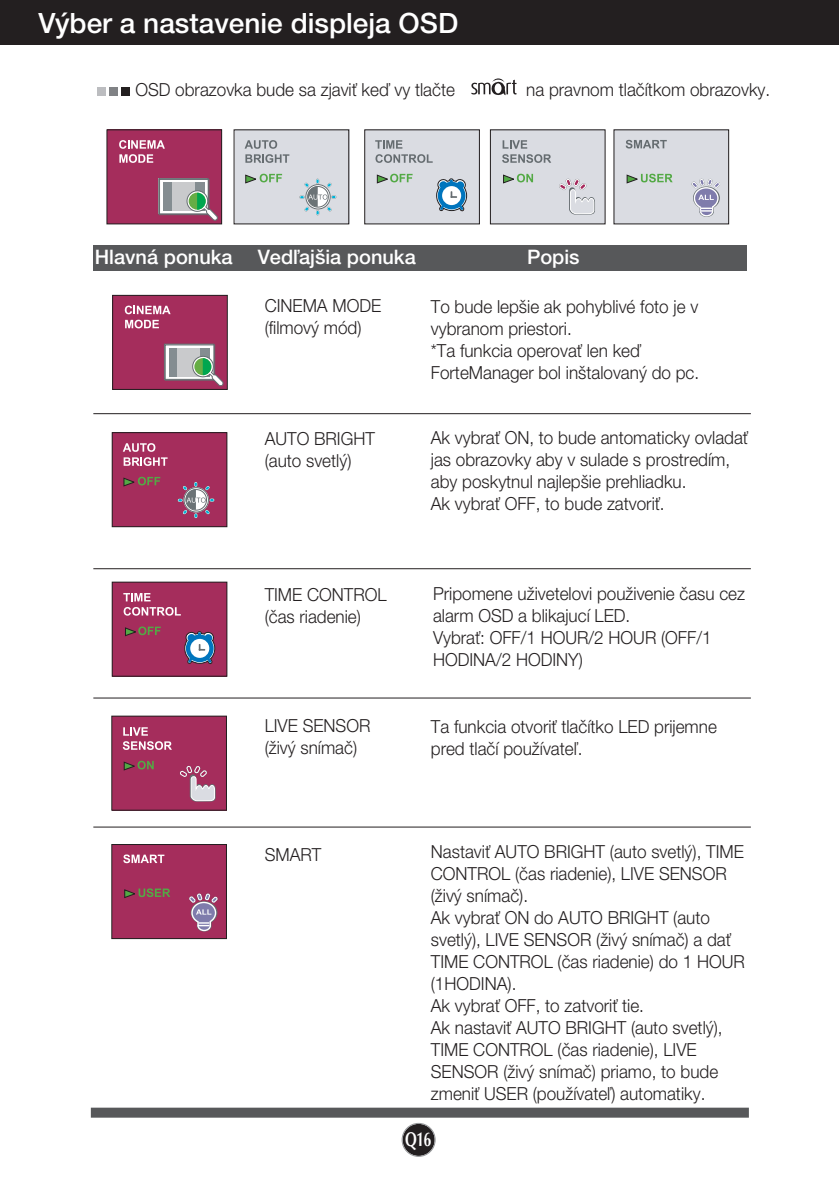
<style>
.page{position:relative;width:839px;height:1189px;background:#fff}
.page>*{position:absolute;margin:0;border:0;box-sizing:border-box;transform-origin:0 0}
.t1{font:500 28px "Helvetica Neue CE";color:#fff}
.t2{font:500 20px "Helvetica Neue CE";color:#fff}
.t3{font:700 20px "Optima";color:#fff;scale:.7 1}
.t4{font:300 18px/22px "Helvetica Neue CE";color:#231f20;scale:.95 1}
</style>
<div class="page">
<div style="left:402px;top:1124px;width:32px;height:32px;background:#231f20;border-radius:50%"></div>
<div style="left:401px;top:1123px;width:34px;height:34px;border:1px solid #939598;border-radius:50%"></div>
<div style="left:0;top:0;width:839px;height:45px;background:#231f20"></div>
<div style="left:121px;top:87px;width:8px;height:9px;background:#231f20"></div>
<div style="left:109px;top:87px;width:8px;height:9px;background:#808285"></div>
<div style="left:97px;top:87px;width:8px;height:9px;background:#bcbdc0"></div>
<div style="left:93px;top:246px;width:653px;height:25px;background:#57585a"></div>
<hr style="left:93px;top:413px;width:658px;height:1px;background:#231f20">
<hr style="left:93px;top:568px;width:658px;height:1px;background:#231f20">
<hr style="left:93px;top:697px;width:658px;height:1px;background:#231f20">
<hr style="left:93px;top:826px;width:658px;height:1px;background:#231f20">
<div style="left:91px;top:1107px;width:658px;height:10px;background:#57585a"></div>
<div style="left:365px;top:130px;width:114px;height:94px;background:#dadce2"></div>
<div style="left:364px;top:129px;width:116px;height:95px;border:1px solid #231f20"></div>
<div style="left:490px;top:130px;width:115px;height:94px;background:#dadce2"></div>
<svg style="left:377px;top:174px;width:35px;height:9px"></svg>
<svg style="left:503px;top:174px;width:30px;height:9px"></svg>
<svg style="left:502px;top:140px;width:49px;height:23px"></svg>
<div style="left:614px;top:130px;width:114px;height:94px;background:#dadce2"></div>
<svg style="left:625px;top:140px;width:42px;height:8px"></svg>
<svg style="left:375px;top:140px;width:58px;height:23px"></svg>
<svg style="left:436px;top:178px;width:31px;height:33px"></svg>
<svg style="left:559px;top:178px;width:36px;height:37px"></svg>
<svg style="left:691px;top:179px;width:29px;height:38px"></svg>
<svg style="left:106px;top:129px;width:244px;height:96px;background:#ba93a5"></svg>
<svg style="left:626px;top:174px;width:46px;height:9px"></svg>
<div style="left:113px;top:295px;width:114px;height:94px;background:#a52d5c"></div>
<div style="left:112px;top:295px;width:116px;height:95px;border:1px solid #231f20"></div>
<div style="left:164px;top:344px;width:50px;height:35px;background:#fff"></div>
<div style="left:164px;top:344px;width:50px;height:36px;border:1px solid #656c70"></div>
<div style="left:169px;top:348px;width:10px;height:29px;background:#848d91"></div>
<div style="left:177px;top:348px;width:25px;height:29px;background:#c9cacc"></div>
<div style="left:200px;top:348px;width:10px;height:29px;background:#848d91"></div>
<div style="left:165px;top:344px;width:50px;height:37px;border:1px solid #656c70"></div>
<svg style="left:191px;top:355px;width:33px;height:31px"></svg>
<svg style="left:125px;top:306px;width:46px;height:8px"></svg>
<svg style="left:125px;top:320px;width:34px;height:8px"></svg>
<div style="left:112px;top:844px;width:114px;height:94px;background:#a52d5c"></div>
<div style="left:111px;top:844px;width:116px;height:95px;border:1px solid #231f20"></div>
<svg style="left:123px;top:854px;width:41px;height:9px"></svg>
<svg style="left:189px;top:893px;width:29px;height:39px"></svg>
<svg style="left:124px;top:888px;width:46px;height:10px"></svg>
<div style="left:112px;top:716px;width:114px;height:94px;background:#a52d5c"></div>
<div style="left:111px;top:715px;width:116px;height:95px;border:1px solid #231f20"></div>
<svg style="left:124px;top:761px;width:30px;height:9px"></svg>
<svg style="left:123px;top:727px;width:25px;height:8px"></svg>
<svg style="left:123px;top:741px;width:49px;height:9px"></svg>
<svg style="left:180px;top:765px;width:36px;height:36px"></svg>
<div style="left:112px;top:582px;width:115px;height:94px;background:#a52d5c"></div>
<div style="left:112px;top:581px;width:115px;height:95px;border:1px solid #231f20"></div>
<svg style="left:125px;top:626px;width:36px;height:10px"></svg>
<svg style="left:123px;top:593px;width:28px;height:8px"></svg>
<svg style="left:124px;top:607px;width:57px;height:8px"></svg>
<svg style="left:184px;top:631px;width:31px;height:33px"></svg>
<div style="left:112px;top:432px;width:115px;height:95px;background:#a52d5c"></div>
<div style="left:112px;top:432px;width:115px;height:95px;border:1px solid #231f20"></div>
<svg style="left:123px;top:443px;width:45px;height:23px"></svg>
<svg style="left:178px;top:482px;width:36px;height:36px"></svg>
<svg style="left:123px;top:477px;width:37px;height:9px"></svg>
<svg style="left:471px;top:78px;width:45px;height:17px"></svg>
<h1 class="t1" style="left:38px;top:13px;width:421px">V˘ber a nastavenie displeja OSD</h1>
<p class="t4" style="left:135px;top:80px;width:338px">OSD obrazovka bude sa zjaviÈ keì vy tlaãte</p>
<p class="t4" style="left:526px;top:80px;width:258px">na pravnom tlaãítkom obrazovky.</p>
<p class="t2" style="left:95px;top:249px;width:322px">Hlavná ponuka Vedºaj‰ia ponuka</p>
<p class="t2" style="left:527px;top:249px;width:54px">Popis</p>
<p class="t4" style="left:265px;top:296px;width:124px">CINEMA MODE (filmov˘ mód)</p>
<p class="t4" style="left:431px;top:297px;width:284px">To bude lep‰ie ak pohyblivé foto je v vybranom priestori.<br>*Ta funkcia operovaÈ len keì<br>ForteManager bol in‰talovan˘ do pc.</p>
<p class="t4" style="left:265px;top:429px;width:118px">AUTO BRIGHT (auto svetl˘)</p>
<p class="t4" style="left:431px;top:428px;width:335px">Ak vybraÈ ON, to bude antomaticky ovladaÈ jas obrazovky aby v sulade s prostredím, aby poskytnul najlep‰ie prehliadku.<br>Ak vybraÈ OFF, to bude zatvoriÈ.</p>
<p class="t4" style="left:265px;top:585px;width:130px">TIME CONTROL (ãas riadenie)</p>
<p class="t4" style="left:433px;top:584px;width:330px">Pripomene uÏivetelovi pouÏivenie ãasu cez alarm OSD a blikajucí LED.<br>VybraÈ: OFF/1 HOUR/2 HOUR (OFF/1<br>HODINA/2 HODINY)</p>
<p class="t4" style="left:265px;top:716px;width:113px">LIVE SENSOR (Ïiv˘ snímaã)</p>
<p class="t4" style="left:265px;top:845px;width:61px">SMART</p>
<p class="t4" style="left:431px;top:717px;width:302px">Ta funkcia otvoriÈ tlaãítko LED prijemne pred tlaãí pouÏívateº.</p>
<p class="t4" style="left:431px;top:842px;width:332px">NastaviÈ AUTO BRIGHT (auto svetl˘), TIME<br>CONTROL (ãas riadenie), LIVE SENSOR (Ïiv˘ snímaã).<br>Ak vybraÈ ON do AUTO BRIGHT (auto svetl˘), LIVE SENSOR (Ïiv˘ snímaã) a daÈ<br>TIME CONTROL (ãas riadenie) do 1 HOUR (1HODINA).<br>Ak vybraÈ OFF, to zatvoriÈ tie.<br>Ak nastaviÈ AUTO BRIGHT (auto svetl˘),<br>TIME CONTROL (ãas riadenie), LIVE<br>SENSOR (Ïiv˘ snímaã) priamo, to bude zmeniÈ USER (pouÏívateº) automatiky.</p>
<p class="t3" style="left:405px;top:1131px;width:39px">Q16</p>
</div>
